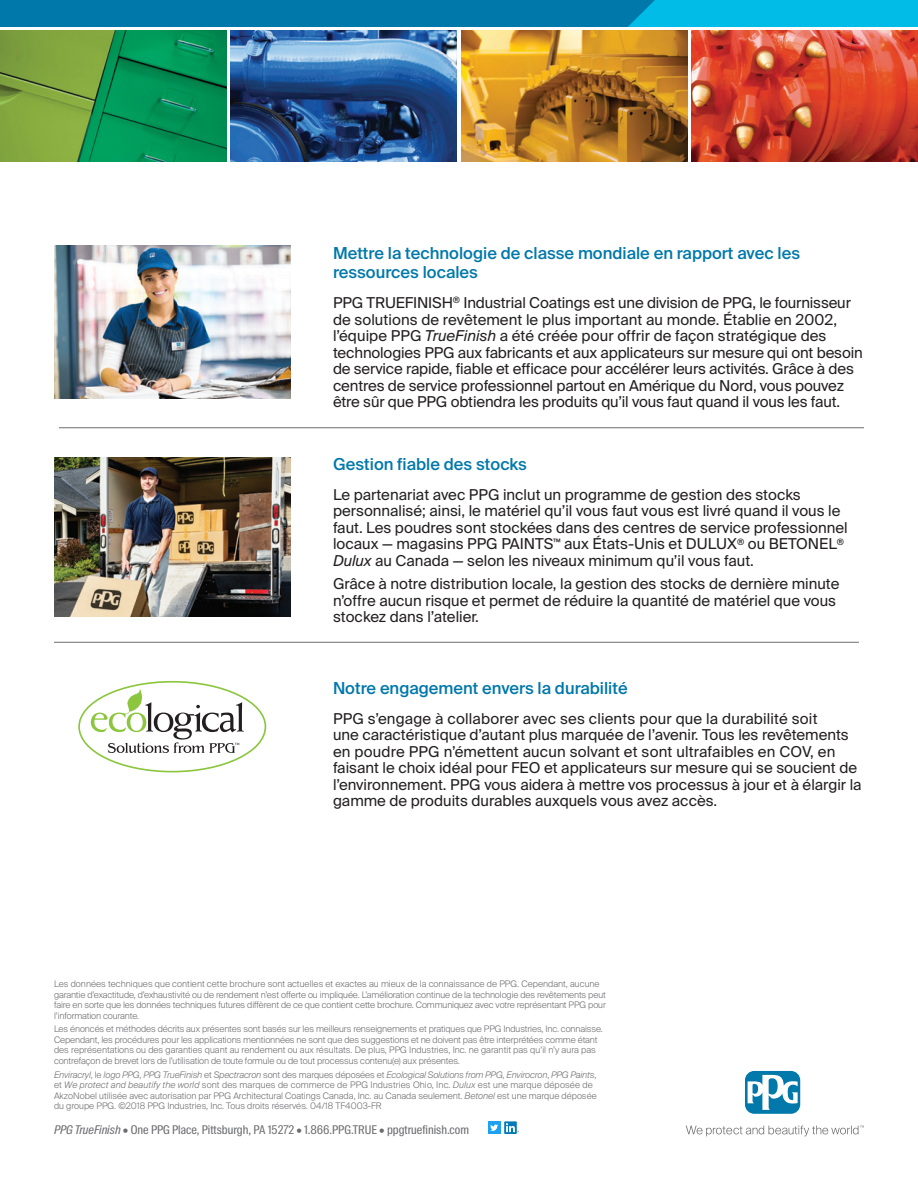
<style>
.page{position:relative;width:918px;height:1188px;background:#fff}
.page>*{position:absolute;margin:0;border:0;box-sizing:border-box;transform-origin:0 0}
.Paragraph_Header{font:500 16.5px/19.5px "Suisse Intl";color:#0078aa}
.Paragraph___Basic{font:15px/16.5px "Suisse Intl";color:#231f20}
.t1{font:12px "Suisse Intl Cond";color:#6c6d70}
.Legal_Sign-Off{font:300 9px/10.5px "Suisse Intl";letter-spacing:-.01em;color:#6c6d70}
.s1{font-style:italic}
</style>
<div class="page">
<svg style="left:686px;top:1126px;width:178px;height:10px"></svg>
<div style="left:745px;top:1071px;width:55px;height:43px;background:#0078aa;border-radius:9px"></div>
<svg style="left:748px;top:1074px;width:50px;height:36px"></svg>
<div style="left:601px;top:0;width:317px;height:27px;background:#02bce8"></div>
<div style="left:0;top:0;width:655px;height:27px;background:#0078aa"></div>
<div style="left:78px;top:681px;width:188px;height:91px;border:2px solid #8bc63e;border-radius:50%"></div>
<svg style="left:91px;top:689px;width:153px;height:64px"></svg>
<img style="left:54px;top:246px;width:237px;height:152px">
<hr style="left:59px;top:427px;width:805px;height:1px;background:#6c6d70">
<hr style="left:54px;top:642px;width:805px;height:1px;background:#6c6d70">
<img style="left:0;top:30px;width:226px;height:132px">
<img style="left:461px;top:30px;width:226px;height:132px">
<img style="left:692px;top:30px;width:226px;height:132px">
<img style="left:231px;top:30px;width:226px;height:132px">
<img style="left:54px;top:457px;width:237px;height:159px">
<div style="left:488px;top:1121px;width:12px;height:13px;background:#1da1f2"></div>
<svg style="left:490px;top:1124px;width:8px;height:7px"></svg>
<svg style="left:504px;top:1121px;width:13px;height:13px"></svg>
<svg style="left:506px;top:1123px;width:13px;height:9px"></svg>
<p class="Paragraph_Header" style="left:333px;top:243px;width:469px">Mettre la technologie de classe mondiale en rapport avec les ressources locales</p>
<p class="Paragraph___Basic" style="left:333px;top:295px;width:531px">PPG TRUEFINISH<sup>®</sup> Industrial Coatings est une division de PPG, le fournisseur de solutions de revêtement le plus important au monde. Établie en 2002, l’équipe PPG <span class="s1">TrueFinish</span> a été créée pour offrir de façon stratégique des technologies PPG aux fabricants et aux applicateurs sur mesure qui ont besoin de service rapide, fiable et efficace pour accélérer leurs activités. Grâce à des centres de service professionnel partout en Amérique du Nord, vous pouvez être sûr que PPG obtiendra les produits qu’il vous faut quand il vous les faut.</p>
<p class="Paragraph_Header" style="left:333px;top:454px;width:195px">Gestion fiable des stocks</p>
<p class="Paragraph___Basic" style="left:333px;top:487px;width:516px">Le partenariat avec PPG inclut un programme de gestion des stocks personnalisé; ainsi, le matériel qu’il vous faut vous est livré quand il vous le faut. Les poudres sont stockées dans des centres de service professionnel locaux — magasins PPG PAINTS<sup>™</sup> aux États-Unis et DULUX<sup>®</sup> ou BETONEL<sup>® </sup><span class="s1">Dulux</span> au Canada — selon les niveaux minimum qu’il vous faut.</p>
<p class="Paragraph___Basic" style="left:333px;top:576px;width:508px">Grâce à notre distribution locale, la gestion des stocks de dernière minute n’offre aucun risque et permet de réduire la quantité de matériel que vous stockez dans l’atelier.</p>
<p class="Paragraph_Header" style="left:333px;top:678px;width:296px">Notre engagement envers la durabilité</p>
<p class="Paragraph___Basic" style="left:333px;top:710px;width:530px">PPG s’engage à collaborer avec ses clients pour que la durabilité soit<br>une caractéristique d’autant plus marquée de l’avenir. Tous les revêtements en poudre PPG n’émettent aucun solvant et sont ultrafaibles en COV, en faisant le choix idéal pour FEO et applicateurs sur mesure qui se soucient de l’environnement. PPG vous aidera à mettre vos processus à jour et à élargir la gamme de produits durables auxquels vous avez accès.</p>
<p class="Legal_Sign-Off" style="left:54px;top:979px;width:553px">Les données techniques que contient cette brochure sont actuelles et exactes au mieux de la connaissance de PPG. Cependant, aucune garantie d’exactitude, d’exhaustivité ou de rendement n’est offerte ou impliquée. L’amélioration continue de la technologie des revêtements peut faire en sorte que les données techniques futures diffèrent de ce que contient cette brochure. Communiquez avec votre représentant PPG pour l’information courante.</p>
<p class="Legal_Sign-Off" style="left:54px;top:1024px;width:550px">Les énoncés et méthodes décrits aux présentes sont basés sur les meilleurs renseignements et pratiques que PPG Industries, Inc. connaisse.<br>Cependant, les procédures pour les applications mentionnées ne sont que des suggestions et ne doivent pas être interprétées comme étant des représentations ou des garanties quant au rendement ou aux résultats. De plus, PPG Industries, Inc. ne garantit pas qu’il n’y aura pas contrefaçon de brevet lors de l’utilisation de toute formule ou de tout processus contenu(e) aux présentes.</p>
<p class="Legal_Sign-Off" style="left:54px;top:1069px;width:544px"><span class="s1">Enviracryl</span>, le <span class="s1">logo PPG</span>, <span class="s1">PPG TrueFinish</span> et <span class="s1">Spectracron</span> sont des marques déposées et <span class="s1">Ecological Solutions from PPG</span>, <span class="s1">Envirocron</span>, <span class="s1">PPG Paints</span>, et <span class="s1">We protect and beautify the world</span> sont des marques de commerce de PPG Industries Ohio, Inc. <span class="s1">Dulux</span> est une marque déposée de AkzoNobel utilisée avec autorisation par PPG Architectural Coatings Canada, Inc. au Canada seulement. <span class="s1">Betonel</span> est une marque déposée du groupe PPG. ©2018 PPG Industries, Inc. Tous droits réservés. 04/18 TF4003-FR</p>
<p class="t1" style="left:54px;top:1123px;width:417px"><span class="s1">PPG TrueFinish</span> • One PPG Place, Pittsburgh, PA 15272 • 1.866.PPG.TRUE • ppgtruefinish.com</p>
</div>
